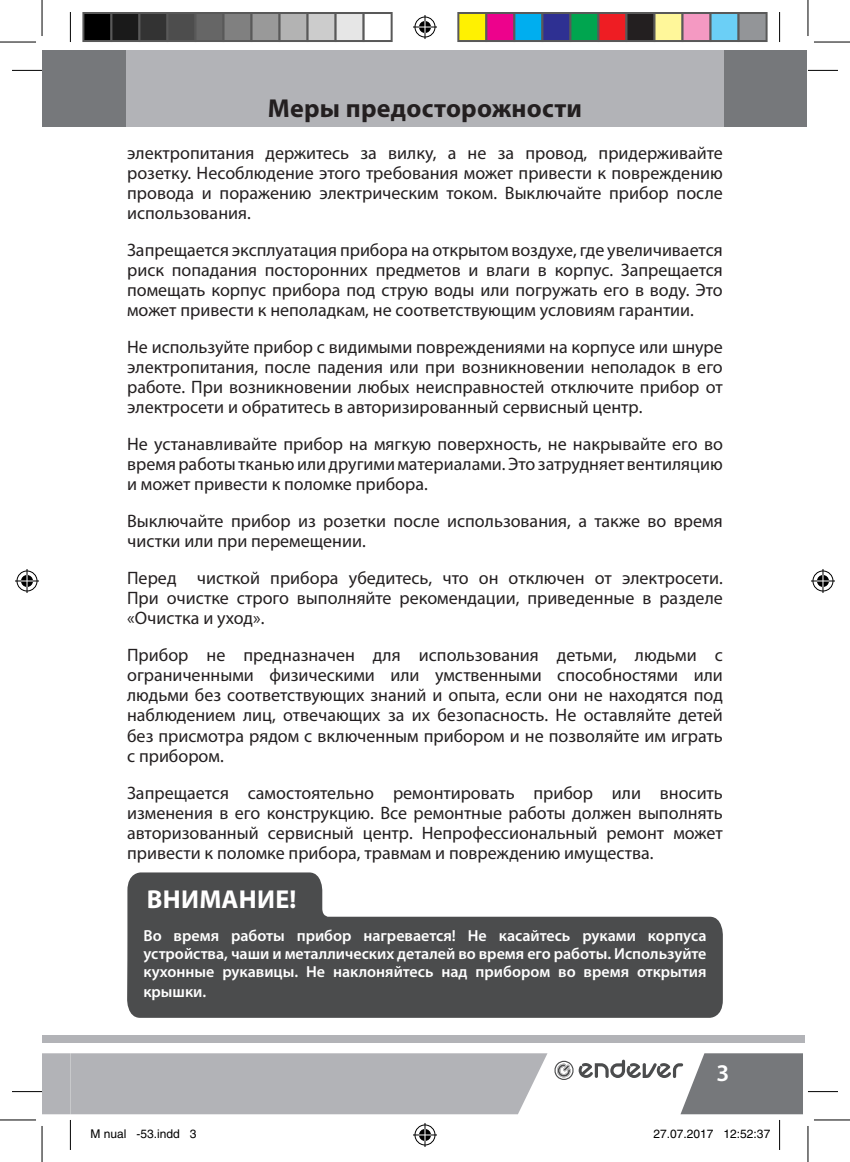
<style>
.page{position:relative;width:850px;height:1162px;background:#fff}
.page>*{position:absolute;margin:0;border:0;box-sizing:border-box;transform-origin:0 0}
.t1{font:700 26px "Myriad Pro";letter-spacing:.01em;color:#231f20}
.t2{font:700 26px "Myriad Pro";letter-spacing:.01em;color:#fff}
.t3{font:600 24px "Myriad Pro";color:#fff}
.t4{font:18px/20px "Myriad Pro";color:#231f20;text-align:justify}
.t5{font:600 16px/18px "Myriad Pro";color:#fff;text-align:justify}
.t6{font:12px "Helvetica";color:#000}
</style>
<div class="page">
<div style="left:69px;top:51px;width:737px;height:76px;background:#76787b"></div>
<div style="left:42px;top:51px;width:28px;height:76px;background:#76787b"></div>
<div style="left:126px;top:51px;width:597px;height:76px;background:#b2b3b7"></div>
<div style="left:70px;top:1034px;width:734px;height:8px;background:#b2b3b7"></div>
<div style="left:42px;top:1034px;width:30px;height:8px;background:#b2b3b7"></div>
<div style="left:42px;top:1053px;width:505px;height:60px;background:#b2b3b7"></div>
<svg style="left:554px;top:1053px;width:248px;height:60px"></svg>
<svg style="left:127px;top:872px;width:595px;height:145px;fill:#4b4c4d"></svg>
<hr style="left:12px;top:70px;width:30px;height:1px;background:#000">
<hr style="left:807px;top:70px;width:30px;height:1px;background:#000">
<hr style="left:12px;top:1090px;width:30px;height:1px;background:#000">
<hr style="left:807px;top:1090px;width:30px;height:1px;background:#000">
<hr style="left:70px;top:12px;width:1px;height:30px;background:#000">
<hr style="left:70px;top:1119px;width:1px;height:30px;background:#000">
<hr style="left:779px;top:12px;width:1px;height:30px;background:#000">
<hr style="left:779px;top:1119px;width:1px;height:30px;background:#000">
<hr style="left:0;top:42px;width:36px;height:1px;background:#000">
<hr style="left:813px;top:42px;width:36px;height:1px;background:#000">
<hr style="left:0;top:1119px;width:36px;height:1px;background:#000">
<hr style="left:813px;top:1119px;width:36px;height:1px;background:#000">
<hr style="left:42px;top:0;width:1px;height:36px;background:#000">
<hr style="left:42px;top:1125px;width:1px;height:36px;background:#000">
<hr style="left:807px;top:0;width:1px;height:36px;background:#000">
<hr style="left:807px;top:1125px;width:1px;height:36px;background:#000">
<svg style="left:413px;top:15px;width:24px;height:24px"></svg>
<svg style="left:413px;top:1123px;width:24px;height:23px"></svg>
<svg style="left:15px;top:569px;width:24px;height:24px"></svg>
<svg style="left:811px;top:569px;width:23px;height:24px"></svg>
<div style="left:83px;top:13px;width:28px;height:28px;background:#000"></div>
<div style="left:82px;top:12px;width:30px;height:30px;border:2px solid #595959"></div>
<div style="left:111px;top:13px;width:28px;height:28px;background:#1a1a1a"></div>
<div style="left:110px;top:12px;width:30px;height:30px;border:2px solid #595959"></div>
<div style="left:139px;top:13px;width:28px;height:28px;background:#333"></div>
<div style="left:138px;top:12px;width:30px;height:30px;border:2px solid #595959"></div>
<div style="left:167px;top:13px;width:28px;height:28px;background:#4d4d4d"></div>
<div style="left:166px;top:12px;width:30px;height:30px;border:2px solid #595959"></div>
<div style="left:195px;top:13px;width:28px;height:28px;background:#666"></div>
<div style="left:194px;top:12px;width:30px;height:30px;border:2px solid #595959"></div>
<div style="left:223px;top:13px;width:28px;height:28px;background:#808080"></div>
<div style="left:222px;top:12px;width:30px;height:30px;border:2px solid #595959"></div>
<div style="left:251px;top:13px;width:28px;height:28px;background:#999"></div>
<div style="left:250px;top:12px;width:30px;height:30px;border:2px solid #595959"></div>
<div style="left:279px;top:13px;width:28px;height:28px;background:#b3b3b3"></div>
<div style="left:278px;top:12px;width:30px;height:30px;border:2px solid #595959"></div>
<div style="left:307px;top:13px;width:28px;height:28px;background:#ccc"></div>
<div style="left:306px;top:12px;width:30px;height:30px;border:2px solid #595959"></div>
<div style="left:335px;top:13px;width:28px;height:28px;background:#e6e6e6"></div>
<div style="left:334px;top:12px;width:30px;height:30px;border:2px solid #595959"></div>
<div style="left:362px;top:12px;width:30px;height:30px;border:2px solid #595959"></div>
<div style="left:458px;top:13px;width:28px;height:28px;background:#fff101"></div>
<div style="left:457px;top:12px;width:30px;height:30px;border:2px solid #595959"></div>
<div style="left:486px;top:13px;width:28px;height:28px;background:#ed028c"></div>
<div style="left:485px;top:12px;width:30px;height:30px;border:2px solid #595959"></div>
<div style="left:514px;top:13px;width:28px;height:28px;background:#00aeef"></div>
<div style="left:513px;top:12px;width:30px;height:30px;border:2px solid #595959"></div>
<div style="left:542px;top:13px;width:28px;height:28px;background:#2e3092"></div>
<div style="left:541px;top:12px;width:30px;height:30px;border:2px solid #595959"></div>
<div style="left:570px;top:13px;width:28px;height:28px;background:#00a54f"></div>
<div style="left:569px;top:12px;width:30px;height:30px;border:2px solid #595959"></div>
<div style="left:598px;top:13px;width:28px;height:28px;background:#ee1d23"></div>
<div style="left:597px;top:12px;width:30px;height:30px;border:2px solid #595959"></div>
<div style="left:626px;top:13px;width:28px;height:28px;background:#231f20"></div>
<div style="left:625px;top:12px;width:30px;height:30px;border:2px solid #595959"></div>
<div style="left:654px;top:13px;width:28px;height:28px;background:#fff79a"></div>
<div style="left:653px;top:12px;width:30px;height:30px;border:2px solid #595959"></div>
<div style="left:682px;top:13px;width:28px;height:28px;background:#f499c2"></div>
<div style="left:681px;top:12px;width:30px;height:30px;border:2px solid #595959"></div>
<div style="left:710px;top:13px;width:28px;height:28px;background:#6bcff6"></div>
<div style="left:709px;top:12px;width:30px;height:30px;border:2px solid #595959"></div>
<div style="left:738px;top:13px;width:28px;height:28px;background:#939598"></div>
<div style="left:737px;top:12px;width:30px;height:30px;border:2px solid #595959"></div>
<div style="left:694px;top:1129px;width:5px;height:8px;border:1px solid #fff;border-radius:50%"></div>
<div style="left:693px;top:1128px;width:7px;height:10px;border:1px solid #fff;border-radius:50%"></div>
<h1 class="t1" style="left:268px;top:91px;width:316px">Меры предосторожности</h1>
<p class="t4" style="left:127px;top:143px;width:597px">электропитания держитесь за вилку, а не за провод, придерживайте розетку. Несоблюдение этого требования может привести к повреждению провода и поражению электрическим током. Выключайте прибор после использования.</p>
<p class="t4" style="left:127px;top:240px;width:597px">Запрещается эксплуатация прибора на открытом воздухе, где увеличивается риск попадания посторонних предметов и влаги в корпус. Запрещается помещать корпус прибора под струю воды или погружать его в воду. Это может привести к неполадкам, не соответствующим условиям гарантии.</p>
<p class="t4" style="left:127px;top:337px;width:597px">Не используйте прибор с видимыми повреждениями на корпусе или шнуре электропитания, после падения или при возникновении неполадок в его работе. При возникновении любых неисправностей отключите прибор от электросети и обратитесь в авторизированный сервисный центр.</p>
<p class="t4" style="left:127px;top:434px;width:597px">Не устанавливайте прибор на мягкую поверхность, не накрывайте его во время работы тканью или другими материалами. Это затрудняет вентиляцию и может привести к поломке прибора.</p>
<p class="t4" style="left:127px;top:511px;width:597px">Выключайте прибор из розетки после использования, а также во время чистки или при перемещении.</p>
<p class="t4" style="left:127px;top:568px;width:597px">Перед чисткой прибора убедитесь, что он отключен от электросети.<br>При очистке строго выполняйте рекомендации, приведенные в разделе «Очистка и уход».</p>
<p class="t4" style="left:127px;top:645px;width:597px">Прибор не предназначен для использования детьми, людьми с ограниченными физическими или умственными способностями или людьми без соответствующих знаний и опыта, если они не находятся под наблюдением лиц, отвечающих за их безопасность. Не оставляйте детей без присмотра рядом с включенным прибором и не позволяйте им играть с прибором.</p>
<p class="t4" style="left:127px;top:782px;width:597px">Запрещается самостоятельно ремонтировать прибор или вносить изменения в его конструкцию. Все ремонтные работы должен выполнять авторизованный сервисный центр. Непрофессиональный ремонт может привести к поломке прибора, травмам и повреждению имущества.</p>
<h1 class="t2" style="left:147px;top:882px;width:151px">ВНИМАНИЕ!</h1>
<p class="t5" style="left:143px;top:925px;width:564px">Во время работы прибор нагревается! Не касайтесь руками корпуса устройства, чаши и металлических деталей во время его работы. Используйте кухонные рукавицы. Не наклоняйтесь над прибором во время открытия</p>
<p class="t5" style="left:143px;top:981px;width:64px">крышки.</p>
<h2 class="t3" style="left:716px;top:1056px;width:14px">3</h2>
<p class="t6" style="left:90px;top:1126px;width:108px">M nual -53.indd 3</p>
<p class="t6" style="left:653px;top:1126px;width:118px">27.07.2017 12:52:37</p>
</div>
